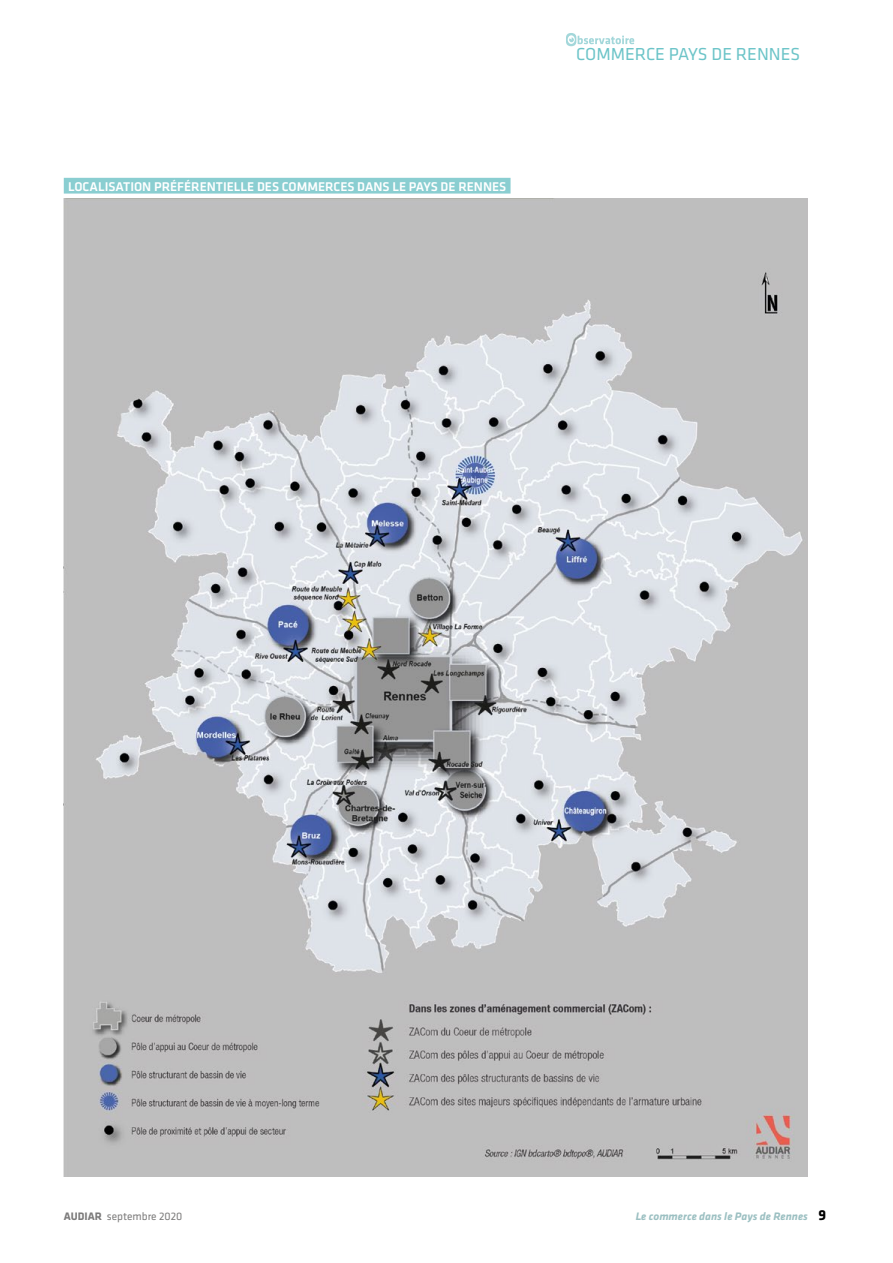
<style>
.page{position:relative;width:893px;height:1263px;background:#fff}
.page>*{position:absolute;margin:0;border:0;box-sizing:border-box;transform-origin:0 0}
.t1{font:18px "Klavika";color:#6cc4c8}
.t2{font:500 13.2px "Klavika";color:#fff}
.t3{font:italic 700 11.25px "Klavika";color:#9cc0c2}
.t4{font:11.25px "Klavika";color:#7c7b7b}
.s1{font-weight:700}
.s2{font-style:normal;font-size:15px;color:#000}
</style>
<div class="page">
<img style="left:64px;top:198px;width:744px;height:979px">
<div style="left:64px;top:178px;width:447px;height:16px;background:#8aced1"></div>
<svg style="left:566px;top:33px;width:68px;height:13px"></svg>
<p class="t2" style="left:68px;top:179px;width:440px">LOCALISATION PRÉFÉRENTIELLE DES COMMERCES DANS LE PAYS DE RENNES</p>
<h1 class="t1" style="left:576px;top:45px;width:226px">COMMERCE PAYS DE RENNES</h1>
<p class="t4" style="left:64px;top:1210px;width:120px"><span class="s1">AUDIAR</span> septembre 2020</p>
<p class="t3" style="left:636px;top:1210px;width:192px">Le commerce dans le Pays de Rennes <span class="s2">9</span></p>
</div>
